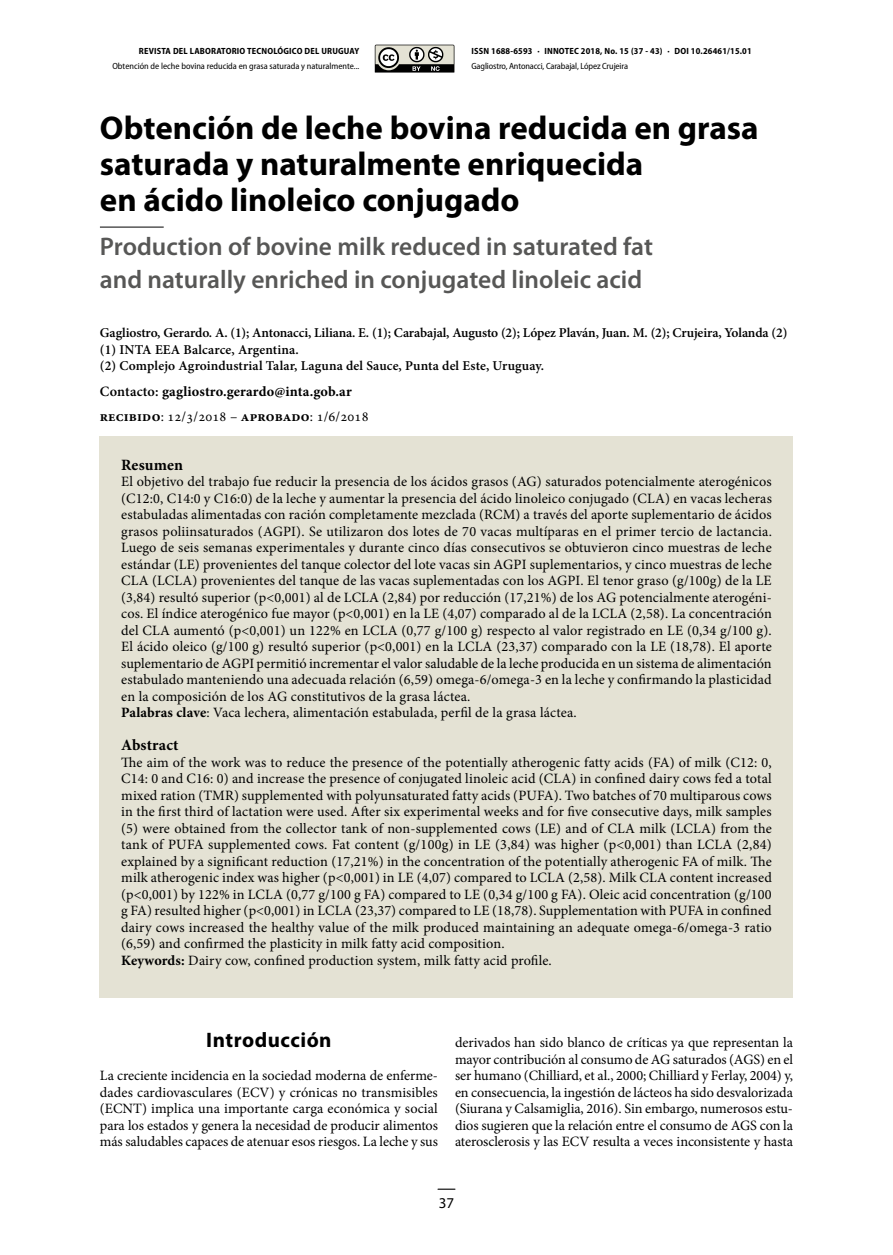
<style>
.page{position:relative;width:893px;height:1255px;background:#fff}
.page>*{position:absolute;margin:0;border:0;box-sizing:border-box;transform-origin:0 0}
.t1{font:700 33px/36px "Myriad Pro";color:#000}
.t2{font:600 25.5px/33px "Myriad Pro";color:#575756}
.t3{font:700 21px "Myriad Pro";letter-spacing:.025em;color:#000}
.t4{font:700 15.75px "Minion Pro";letter-spacing:.005em;color:#000}
.t5{font:15px "Myriad Pro";color:#000}
.t6{font:14.25px/16.5px "Minion Pro";letter-spacing:.01em;color:#000}
.t7{font:700 14.25px/25px "Minion Pro";letter-spacing:.01em;color:#000}
.t8{font:600 13.5px/16.5px "Minion Pro";color:#000}
.t9{font:semi-condensed 9px "Myriad Pro";letter-spacing:-.005em;color:#000}
.t10{font:700 semi-condensed 9px "Myriad Pro";letter-spacing:.02em;color:#000}
.s1{font-weight:600}
.s2{font-weight:400}
.s3{font-weight:700}
</style>
<div class="page">
<svg style="left:438px;top:1188px;width:17px;height:1px"></svg>
<svg style="left:375px;top:45px;width:79px;height:28px;background:#8b8a85"></svg>
<hr style="left:100px;top:227px;width:64px;height:1px;background:#000">
<div style="left:100px;top:436px;width:693px;height:561px;background:#e4e2d4"></div>
<p class="t10" style="left:139px;top:46px;width:222px">REVISTA DEL LABORATORIO TECNOLÓGICO DEL URUGUAY</p>
<p class="t9" style="left:112px;top:61px;width:248px">Obtención de leche bovina reducida en grasa saturada y naturalmente...</p>
<p class="t10" style="left:471px;top:46px;width:282px">ISSN 1688-6593 · INNOTEC 2018, No. 15 (37 - 43) · DOI 10.26461/15.01</p>
<p class="t9" style="left:471px;top:61px;width:158px">Gagliostro, Antonacci, Carabajal, López Crujeira</p>
<h1 class="t1" style="left:100px;top:109px;width:660px">Obtención de leche bovina reducida en grasa saturada y naturalmente enriquecida<br>en ácido linoleico conjugado</h1>
<h2 class="t2" style="left:100px;top:229px;width:555px">Production of bovine milk reduced in saturated fat and naturally enriched in conjugated linoleic acid</h2>
<p class="t8" style="left:100px;top:325px;width:689px">Gagliostro, Gerardo. A. (1); Antonacci, Liliana. E. (1); Carabajal, Augusto (2); López Plaván, Juan. M. (2); Crujeira, Yolanda (2) (1) INTA EEA Balcarce, Argentina.<br>(2) Complejo Agroindustrial Talar, Laguna del Sauce, Punta del Este, Uruguay.</p>
<p class="t7" style="left:100px;top:378px;width:270px"><span class="s1">Contacto:</span> gagliostro.gerardo@inta.gob.ar recibido<span class="s2">: 12/3/2018 –</span> aprobado<span class="s2">: 1/6/2018</span></p>
<p class="t4" style="left:121px;top:453px;width:63px">Resumen</p>
<p class="t6" style="left:121px;top:473px;width:652px">El objetivo del trabajo fue reducir la presencia de los ácidos grasos (AG) saturados potencialmente aterogénicos (C12:0, C14:0 y C16:0) de la leche y aumentar la presencia del ácido linoleico conjugado (CLA) en vacas lecheras estabuladas alimentadas con ración completamente mezclada (RCM) a través del aporte suplementario de ácidos grasos poliinsaturados (AGPI). Se utilizaron dos lotes de 70 vacas multíparas en el primer tercio de lactancia.<br>Luego de seis semanas experimentales y durante cinco días consecutivos se obtuvieron cinco muestras de leche estándar (LE) provenientes del tanque colector del lote vacas sin AGPI suplementarios, y cinco muestras de leche CLA (LCLA) provenientes del tanque de las vacas suplementadas con los AGPI. El tenor graso (g/100g) de la LE (3,84) resultó superior (p&lt;0,001) al de LCLA (2,84) por reducción (17,21%) de los AG potencialmente aterogéni&shy;cos. El índice aterogénico fue mayor (p&lt;0,001) en la LE (4,07) comparado al de la LCLA (2,58). La concentración del CLA aumentó (p&lt;0,001) un 122% en LCLA (0,77 g/100 g) respecto al valor registrado en LE (0,34 g/100 g).<br>El ácido oleico (g/100 g) resultó superior (p&lt;0,001) en la LCLA (23,37) comparado con la LE (18,78). El aporte suplementario de AGPI permitió incrementar el valor saludable de la leche producida en un sistema de alimentación estabulado manteniendo una adecuada relación (6,59) omega-6/omega-3 en la leche y confirmando la plasticidad en la composición de los AG constitutivos de la grasa láctea.<br><span class="s3">Palabras clave</span>: Vaca lechera, alimentación estabulada, perfil de la grasa láctea.</p>
<p class="t4" style="left:121px;top:734px;width:59px">Abstract</p>
<p class="t6" style="left:121px;top:754px;width:652px">The aim of the work was to reduce the presence of the potentially atherogenic fatty acids (FA) of milk (C12: 0, C14: 0 and C16: 0) and increase the presence of conjugated linoleic acid (CLA) in confined dairy cows fed a total mixed ration (TMR) supplemented with polyunsaturated fatty acids (PUFA). Two batches of 70 multiparous cows in the first third of lactation were used. After six experimental weeks and for five consecutive days, milk samples (5) were obtained from the collector tank of non-supplemented cows (LE) and of CLA milk (LCLA) from the tank of PUFA supplemented cows. Fat content (g/100g) in LE (3,84) was higher (p&lt;0,001) than LCLA (2,84) explained by a significant reduction (17,21%) in the concentration of the potentially atherogenic FA of milk. The milk atherogenic index was higher (p&lt;0,001) in LE (4,07) compared to LCLA (2,58). Milk CLA content increased (p&lt;0,001) by 122% in LCLA (0,77 g/100 g FA) compared to LE (0,34 g/100 g FA). Oleic acid concentration (g/100 g FA) resulted higher (p&lt;0,001) in LCLA (23,37) compared to LE (18,78). Supplementation with PUFA in confined dairy cows increased the healthy value of the milk produced maintaining an adequate omega-6/omega-3 ratio (6,59) and confirmed the plasticity in milk fatty acid composition.<br><span class="s3">Keywords:</span> Dairy cow, confined production system, milk fatty acid profile.</p>
<h3 class="t3" style="left:206px;top:1026px;width:127px">Introducción</h3>
<p class="t6" style="left:100px;top:1067px;width:340px;text-align:justify">La creciente incidencia en la sociedad moderna de enferme&shy;dades cardiovasculares (ECV) y crónicas no transmisibles (ECNT) implica una importante carga económica y social para los estados y genera la necesidad de producir alimentos más saludables capaces de atenuar esos riesgos. La leche y sus</p>
<p class="t6" style="left:455px;top:1034px;width:340px;text-align:justify">derivados han sido blanco de críticas ya que representan la mayor contribución al consumo de AG saturados (AGS) en el ser humano (Chilliard, et al., 2000; Chilliard y Ferlay, 2004) y, en consecuencia, la ingestión de lácteos ha sido desvalorizada (Siurana y Calsamiglia, 2016). Sin embargo, numerosos estu&shy;dios sugieren que la relación entre el consumo de AGS con la aterosclerosis y las ECV resulta a veces inconsistente y hasta</p>
<p class="t5" style="left:439px;top:1193px;width:17px">37</p>
</div>
